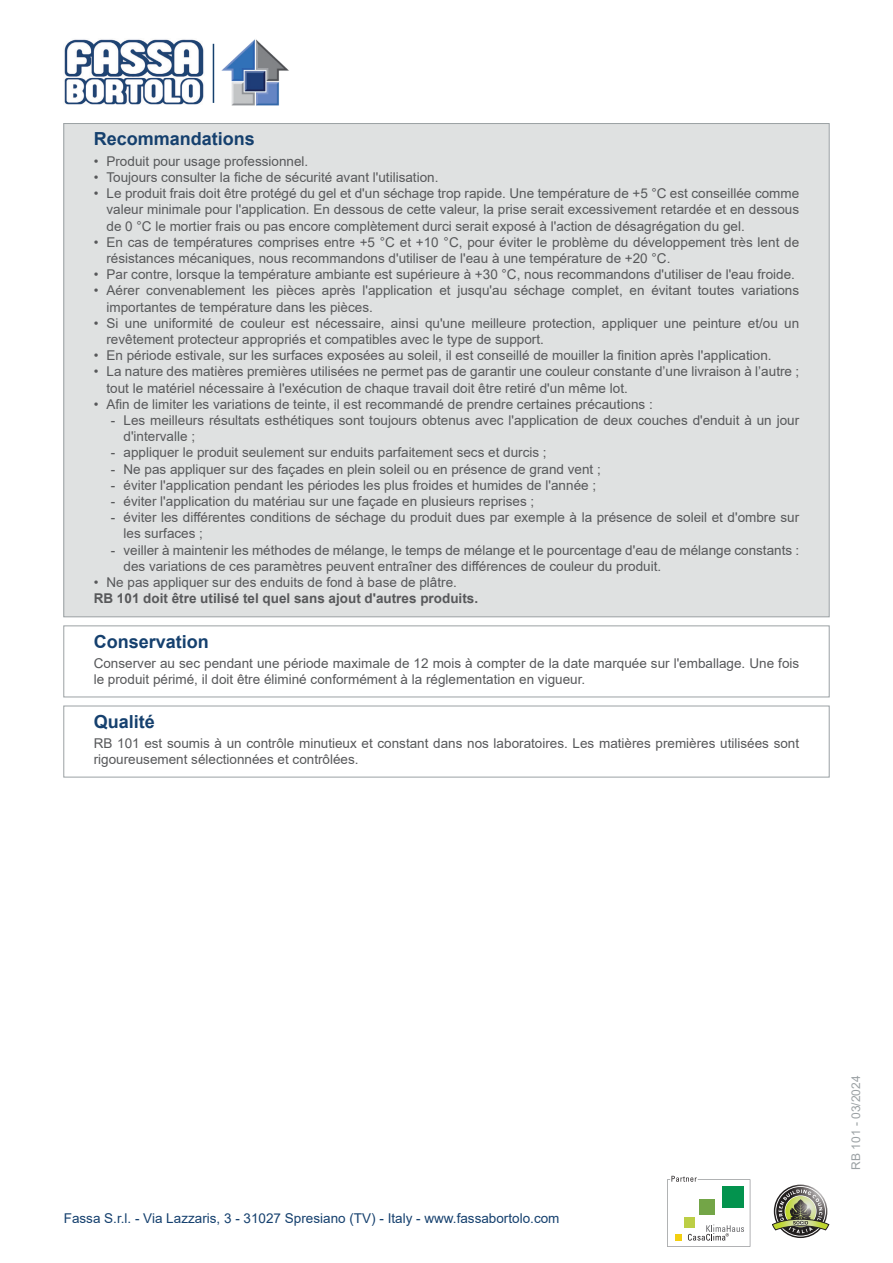
<style>
.page{position:relative;width:893px;height:1263px;background:#fff}
.page>*{position:absolute;margin:0;border:0;box-sizing:border-box;transform-origin:0 0}
.Titolo{font:700 18px "Arial";color:#15406e}
.Conservazione{font:13.5px/16.2px "Arial";color:#57585a}
.Qualita{font:13.5px/16.2px "Arial";color:#57585a}
.t1{font:13.5px "Arial";color:#15406e}
.Note{font:700 13.5px "Arial";color:#57585a}
.t2{font:12px "Arial";color:#9ba1a4}
</style>
<div class="page">
<div style="left:64px;top:124px;width:765px;height:493px;background:#dfe1e1"></div>
<div style="left:64px;top:626px;width:765px;height:71px;border:1px solid #9ba1a4"></div>
<div style="left:64px;top:706px;width:765px;height:71px;border:1px solid #9ba1a4"></div>
<svg style="left:667px;top:1176px;width:83px;height:71px"></svg>
<svg style="left:772px;top:1186px;width:57px;height:50px"></svg>
<img style="left:64px;top:39px;width:140px;height:66px">
<hr style="left:213px;top:44px;width:1px;height:59px;background:#15406e">
<img style="left:221px;top:39px;width:68px;height:67px">
<p class="Titolo" style="left:94px;top:126px;width:163px">Recommandations</p>
<p class="Conservazione" style="left:94px;top:153px;width:216px">• Produit pour usage professionnel.</p>
<p class="Conservazione" style="left:94px;top:169px;width:346px">• Toujours consulter la fiche de sécurité avant l'utilisation.</p>
<p class="Conservazione" style="left:106px;top:185px;width:694px;text-align:justify;text-indent:-13px">• Le produit frais doit être protégé du gel et d'un séchage trop rapide. Une température de +5 °C est conseillée comme valeur minimale pour l'application. En dessous de cette valeur, la prise serait excessivement retardée et en dessous de 0 °C le mortier frais ou pas encore complètement durci serait exposé à l'action de désagrégation du gel.</p>
<p class="Conservazione" style="left:106px;top:234px;width:694px;text-indent:-13px">• En cas de températures comprises entre +5 °C et +10 °C, pour éviter le problème du développement très lent de résistances mécaniques, nous recommandons d'utiliser de l'eau à une température de +20 °C.</p>
<p class="Conservazione" style="left:94px;top:266px;width:703px">• Par contre, lorsque la température ambiante est supérieure à +30 °C, nous recommandons d'utiliser de l'eau froide.</p>
<p class="Conservazione" style="left:106px;top:282px;width:694px;text-indent:-13px">• Aérer convenablement les pièces après l'application et jusqu'au séchage complet, en évitant toutes variations importantes de température dans les pièces.</p>
<p class="Conservazione" style="left:106px;top:315px;width:694px;text-indent:-13px">• Si une uniformité de couleur est nécessaire, ainsi qu'une meilleure protection, appliquer une peinture et/ou un revêtement protecteur appropriés et compatibles avec le type de support.</p>
<p class="Conservazione" style="left:94px;top:347px;width:679px">• En période estivale, sur les surfaces exposées au soleil, il est conseillé de mouiller la finition après l'application.</p>
<p class="Conservazione" style="left:106px;top:363px;width:694px;text-indent:-13px">• La nature des matières premières utilisées ne permet pas de garantir une couleur constante d’une livraison à l’autre ; tout le matériel nécessaire à l'exécution de chaque travail doit être retiré d'un même lot.</p>
<p class="Conservazione" style="left:94px;top:396px;width:560px">• Afin de limiter les variations de teinte, il est recommandé de prendre certaines précautions :</p>
<p class="Conservazione" style="left:123px;top:412px;width:677px;text-indent:-13px">- Les meilleurs résultats esthétiques sont toujours obtenus avec l'application de deux couches d'enduit à un jour d'intervalle ;</p>
<p class="Conservazione" style="left:111px;top:444px;width:437px">- appliquer le produit seulement sur enduits parfaitement secs et durcis ;</p>
<p class="Conservazione" style="left:111px;top:461px;width:492px">- Ne pas appliquer sur des façades en plein soleil ou en présence de grand vent ;</p>
<p class="Conservazione" style="left:111px;top:477px;width:487px">- éviter l'application pendant les périodes les plus froides et humides de l'année ;</p>
<p class="Conservazione" style="left:111px;top:493px;width:425px">- éviter l'application du matériau sur une façade en plusieurs reprises ;</p>
<p class="Conservazione" style="left:123px;top:509px;width:677px;text-indent:-13px">- éviter les différentes conditions de séchage du produit dues par exemple à la présence de soleil et d'ombre sur les surfaces ;</p>
<p class="Conservazione" style="left:123px;top:542px;width:677px;text-indent:-13px">- veiller à maintenir les méthodes de mélange, le temps de mélange et le pourcentage d'eau de mélange constants : des variations de ces paramètres peuvent entraîner des différences de couleur du produit.</p>
<p class="Conservazione" style="left:94px;top:574px;width:365px">• Ne pas appliquer sur des enduits de fond à base de plâtre.</p>
<p class="Note" style="left:94px;top:589px;width:386px">RB 101 doit être utilisé tel quel sans ajout d'autres produits.</p>
<p class="Titolo" style="left:94px;top:629px;width:117px">Conservation</p>
<p class="Conservazione" style="left:94px;top:655px;width:707px">Conserver au sec pendant une période maximale de 12 mois à compter de la date marquée sur l'emballage. Une fois le produit périmé, il doit être éliminé conformément à la réglementation en vigueur.</p>
<p class="Titolo" style="left:94px;top:709px;width:63px">Qualité</p>
<p class="Qualita" style="left:94px;top:735px;width:707px">RB 101 est soumis à un contrôle minutieux et constant dans nos laboratoires. Les matières premières utilisées sont rigoureusement sélectionnées et contrôlées.</p>
<p class="t1" style="left:64px;top:1208px;width:497px">Fassa S.r.l. - Via Lazzaris, 3 - 31027 Spresiano (TV) - Italy - www.fassabortolo.com</p>
<p class="t2" style="left:848px;top:1170px;width:96px;rotate:-90deg">RB 101 - 03/2024</p>
</div>
